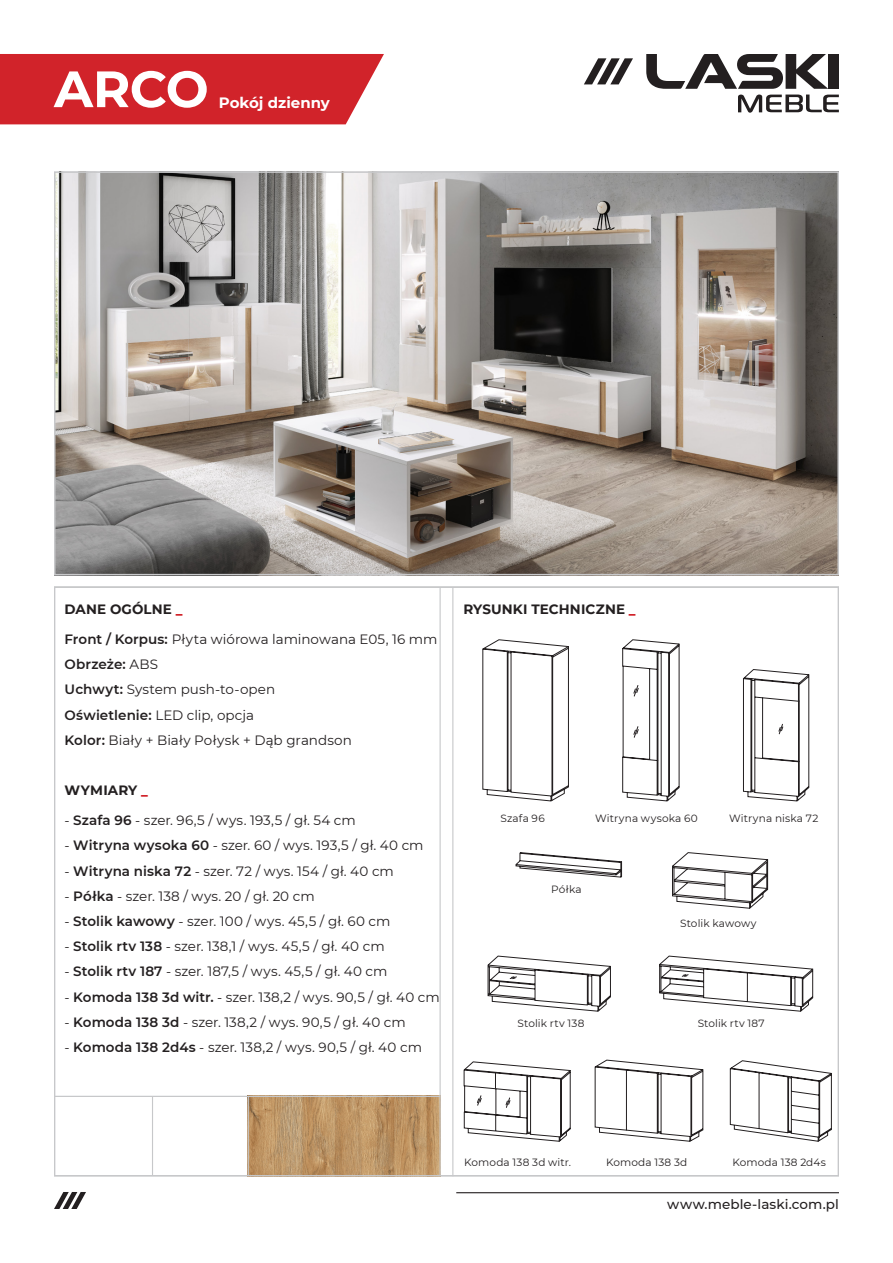
<style>
.page{position:relative;width:893px;height:1263px;background:#fff}
.page>*{position:absolute;margin:0;border:0;box-sizing:border-box;transform-origin:0 0}
.t1{font:700 51px "Montserrat";color:#fff}
.t2{font:700 15px "Montserrat";color:#fff}
.t3{font:13.5px "Montserrat";letter-spacing:.01em;color:#231f20}
.t4{font:700 13.5px "Montserrat";letter-spacing:.01em;color:#231f20}
.t5{font:500 13.5px "Montserrat";letter-spacing:.005em;color:#231f20}
.t6{font:600 13.5px "Montserrat";letter-spacing:.005em;color:#231f20}
.t7{font:10.5px "Montserrat";letter-spacing:.015em;color:#231f20}
.s1{font-weight:900;color:#d1232a}
.s2{font-weight:600}
.s3{font-weight:400}
</style>
<div class="page">
<svg style="left:646px;top:54px;width:182px;height:35px"></svg>
<div style="left:828px;top:54px;width:11px;height:35px;background:#231f20"></div>
<svg style="left:584px;top:58px;width:49px;height:26px"></svg>
<svg style="left:738px;top:95px;width:101px;height:18px"></svg>
<svg style="left:54px;top:1192px;width:32px;height:17px"></svg>
<hr style="left:456px;top:1192px;width:383px;height:1px;background:#231f20">
<div style="left:0;top:54px;width:384px;height:70px;background:#d1232a"></div>
<img style="left:57px;top:174px;width:779px;height:398px">
<div style="left:54px;top:171px;width:785px;height:404px;border:2px solid #c7c8ca"></div>
<img style="left:249px;top:1097px;width:191px;height:77px">
<hr style="left:54px;top:1096px;width:386px;height:1px;background:#c7c8ca">
<hr style="left:248px;top:1096px;width:1px;height:79px;background:#c7c8ca">
<hr style="left:152px;top:1096px;width:1px;height:79px;background:#c7c8ca">
<hr style="left:452px;top:587px;width:1px;height:589px;background:#c7c8ca">
<hr style="left:440px;top:587px;width:1px;height:589px;background:#c7c8ca">
<svg style="left:672px;top:852px;width:96px;height:57px"></svg>
<svg style="left:515px;top:852px;width:107px;height:26px"></svg>
<svg style="left:659px;top:955px;width:154px;height:57px"></svg>
<svg style="left:487px;top:955px;width:124px;height:57px"></svg>
<svg style="left:463px;top:1061px;width:108px;height:81px"></svg>
<svg style="left:595px;top:1059px;width:109px;height:83px"></svg>
<svg style="left:730px;top:1060px;width:102px;height:82px"></svg>
<svg style="left:622px;top:639px;width:58px;height:162px"></svg>
<svg style="left:482px;top:639px;width:87px;height:162px"></svg>
<svg style="left:743px;top:669px;width:66px;height:132px"></svg>
<p class="t1" style="left:54px;top:52px;width:156px">ARCO</p>
<p class="t2" style="left:219px;top:92px;width:113px">Pokój dzienny</p>
<p class="t4" style="left:65px;top:599px;width:119px">DANE OGÓLNE <span class="s1">_</span></p>
<p class="t3" style="left:65px;top:630px;width:374px"><span class="s2">Front / Korpus:</span> Płyta wiórowa laminowana E05, 16 mm</p>
<p class="t6" style="left:65px;top:655px;width:95px">Obrzeże: <span class="s3">ABS</span></p>
<p class="t3" style="left:65px;top:680px;width:212px"><span class="s2">Uchwyt:</span> System push-to-open</p>
<p class="t3" style="left:65px;top:705px;width:191px"><span class="s2">Oświetlenie:</span> LED clip, opcja</p>
<p class="t3" style="left:65px;top:731px;width:289px"><span class="s2">Kolor:</span> Biały + Biały Połysk + Dąb grandson</p>
<p class="t4" style="left:65px;top:781px;width:85px">WYMIARY <span class="s1">_</span></p>
<p class="t3" style="left:65px;top:811px;width:293px">- <span class="s2">Szafa 96</span> - szer. 96,5 / wys. 193,5 / gł. 54 cm</p>
<p class="t3" style="left:65px;top:836px;width:360px">- <span class="s2">Witryna wysoka 60</span> - szer. 60 / wys. 193,5 / gł. 40 cm</p>
<p class="t3" style="left:65px;top:861px;width:331px">- <span class="s2">Witryna niska 72</span> - szer. 72 / wys. 154 / gł. 40 cm</p>
<p class="t3" style="left:65px;top:887px;width:252px">- <span class="s2">Półka</span> - szer. 138 / wys. 20 / gł. 20 cm</p>
<p class="t3" style="left:65px;top:912px;width:327px">- <span class="s2">Stolik kawowy</span> - szer. 100 / wys. 45,5 / gł. 60 cm</p>
<p class="t3" style="left:65px;top:937px;width:322px">- <span class="s2">Stolik rtv 138</span> - szer. 138,1 / wys. 45,5 / gł. 40 cm</p>
<p class="t3" style="left:65px;top:962px;width:324px">- <span class="s2">Stolik rtv 187</span> - szer. 187,5 / wys. 45,5 / gł. 40 cm</p>
<p class="t3" style="left:65px;top:987px;width:377px">- <span class="s2">Komoda 138 3d witr.</span> - szer. 138,2 / wys. 90,5 / gł. 40 cm</p>
<p class="t3" style="left:65px;top:1013px;width:343px">- <span class="s2">Komoda 138 3d</span> - szer. 138,2 / wys. 90,5 / gł. 40 cm</p>
<p class="t3" style="left:65px;top:1038px;width:359px">- <span class="s2">Komoda 138 2d4s</span> - szer. 138,2 / wys. 90,5 / gł. 40 cm</p>
<p class="t4" style="left:463px;top:599px;width:174px">RYSUNKI TECHNICZNE <span class="s1">_</span></p>
<p class="t7" style="left:500px;top:811px;width:46px">Szafa 96</p>
<p class="t7" style="left:595px;top:811px;width:104px">Witryna wysoka 60</p>
<p class="t7" style="left:729px;top:811px;width:91px">Witryna niska 72</p>
<p class="t7" style="left:551px;top:882px;width:32px">Półka</p>
<p class="t7" style="left:680px;top:916px;width:78px">Stolik kawowy</p>
<p class="t7" style="left:518px;top:1016px;width:68px">Stolik rtv 138</p>
<p class="t7" style="left:698px;top:1016px;width:69px">Stolik rtv 187</p>
<p class="t7" style="left:464px;top:1155px;width:108px">Komoda 138 3d witr.</p>
<p class="t7" style="left:606px;top:1155px;width:83px">Komoda 138 3d</p>
<p class="t7" style="left:732px;top:1155px;width:95px">Komoda 138 2d4s</p>
<p class="t5" style="left:667px;top:1195px;width:173px">www.meble-laski.com.pl</p>
</div>
